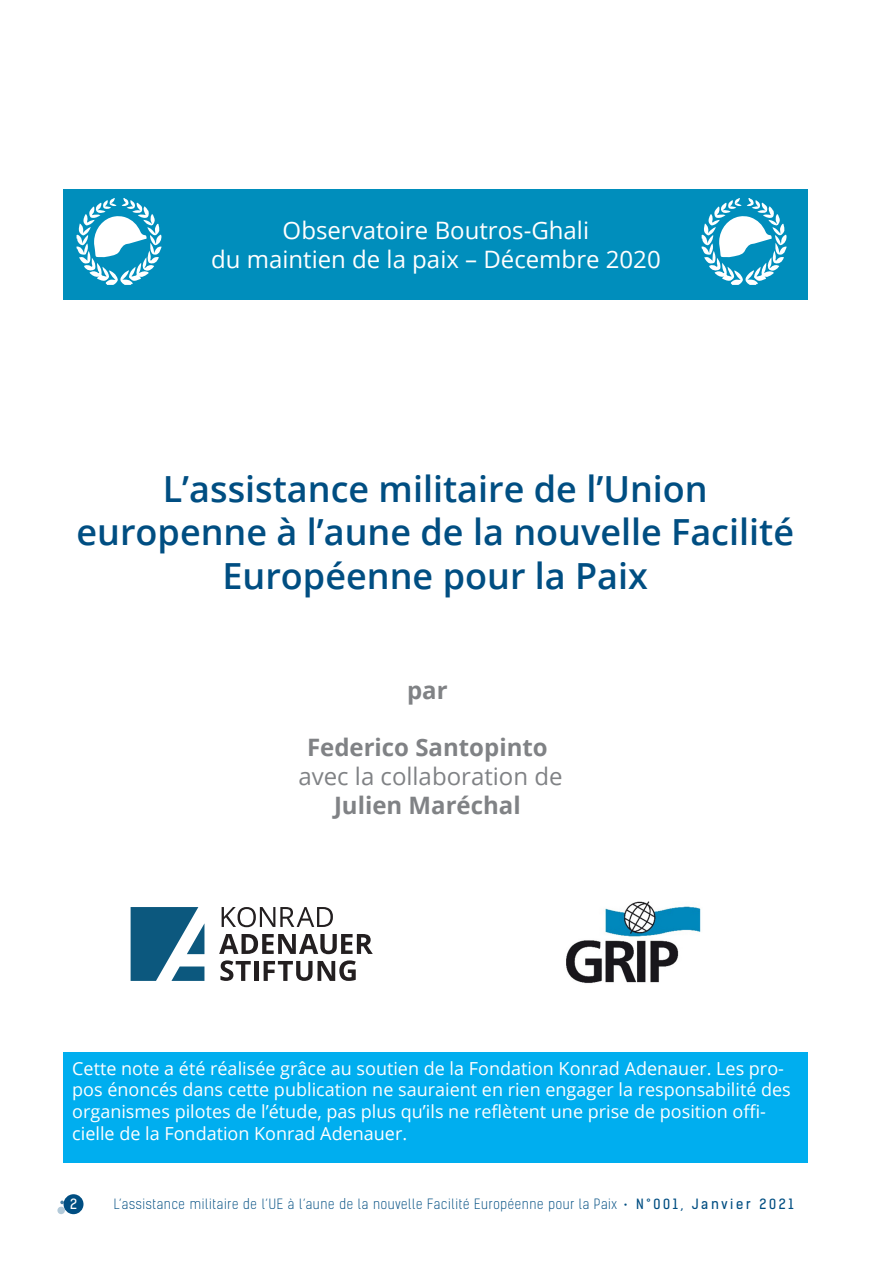
<style>
.page{position:relative;width:893px;height:1263px;background:#fff}
.page>*{position:absolute;margin:0;border:0;box-sizing:border-box;transform-origin:0 0}
.t1{font:600 36px/43.2px "Open Sans";color:#004e82;text-align:center}
.t2{font:24px "Open Sans";color:#fff}
.t3{font:700 24px "Open Sans";color:#808285}
.t4{font:24px "Open Sans";color:#808285}
.t5{font:18px/21.6px "Open Sans";color:#fff}
.t6{font:13.5px "Kelson Sans Light BG";letter-spacing:.05em;color:#004e82}
.t7{font:13.5px "Kelson Sans Regular BG";color:#fff}
.s1{font-family:"Kelson Sans Regular BG"}
</style>
<div class="page">
<div style="left:64px;top:1194px;width:19px;height:20px;background:#004e82;border-radius:50%"></div>
<div style="left:57px;top:1206px;width:8px;height:8px;background:#b3cad9;border-radius:50%"></div>
<svg style="left:60px;top:1200px;width:4px;height:4px"></svg>
<div style="left:64px;top:189px;width:744px;height:111px;background:#008ebc"></div>
<div style="left:64px;top:1052px;width:744px;height:111px;background:#00aeef"></div>
<img style="left:566px;top:901px;width:135px;height:83px">
<svg style="left:222px;top:907px;width:111px;height:20px"></svg>
<svg style="left:219px;top:934px;width:154px;height:20px"></svg>
<svg style="left:220px;top:960px;width:31px;height:21px"></svg>
<hr style="left:255px;top:961px;width:4px;height:20px;background:#231f20">
<svg style="left:264px;top:960px;width:92px;height:21px"></svg>
<svg style="left:131px;top:907px;width:73px;height:74px"></svg>
<svg style="left:77px;top:198px;width:85px;height:87px"></svg>
<svg style="left:702px;top:198px;width:85px;height:87px"></svg>
<p class="t2" style="left:283px;top:214px;width:308px">Observatoire Boutros-Ghali</p>
<p class="t2" style="left:211px;top:243px;width:451px">du maintien de la paix – Décembre 2020</p>
<p class="t1" style="left:76px;top:467px;width:719px">L’assistance militaire de l’Union europenne à l’aune de la nouvelle Facilité<br>Européenne pour la Paix</p>
<p class="t3" style="left:407px;top:673px;width:42px">par</p>
<p class="t3" style="left:307px;top:731px;width:242px">Federico Santopinto</p>
<p class="t4" style="left:298px;top:760px;width:266px">avec la collaboration de</p>
<p class="t3" style="left:334px;top:788px;width:188px">Julien Maréchal</p>
<p class="t5" style="left:72px;top:1057px;width:720px">Cette note a été réalisée grâce au soutien de la Fondation Konrad Adenauer. Les pro&shy;pos énoncés dans cette publication ne sauraient en rien engager la responsabilité des organismes pilotes de l’étude, pas plus qu’ils ne reflètent une prise de position offi&shy;cielle de la Fondation Konrad Adenauer.</p>
<p class="t7" style="left:70px;top:1196px;width:8px">2</p>
<p class="t6" style="left:114px;top:1196px;width:681px">L’assistance militaire de l’UE à l’aune de la nouvelle Facilité Européenne pour la Paix • <span class="s1">N°001, Janvier 2021</span></p>
</div>
